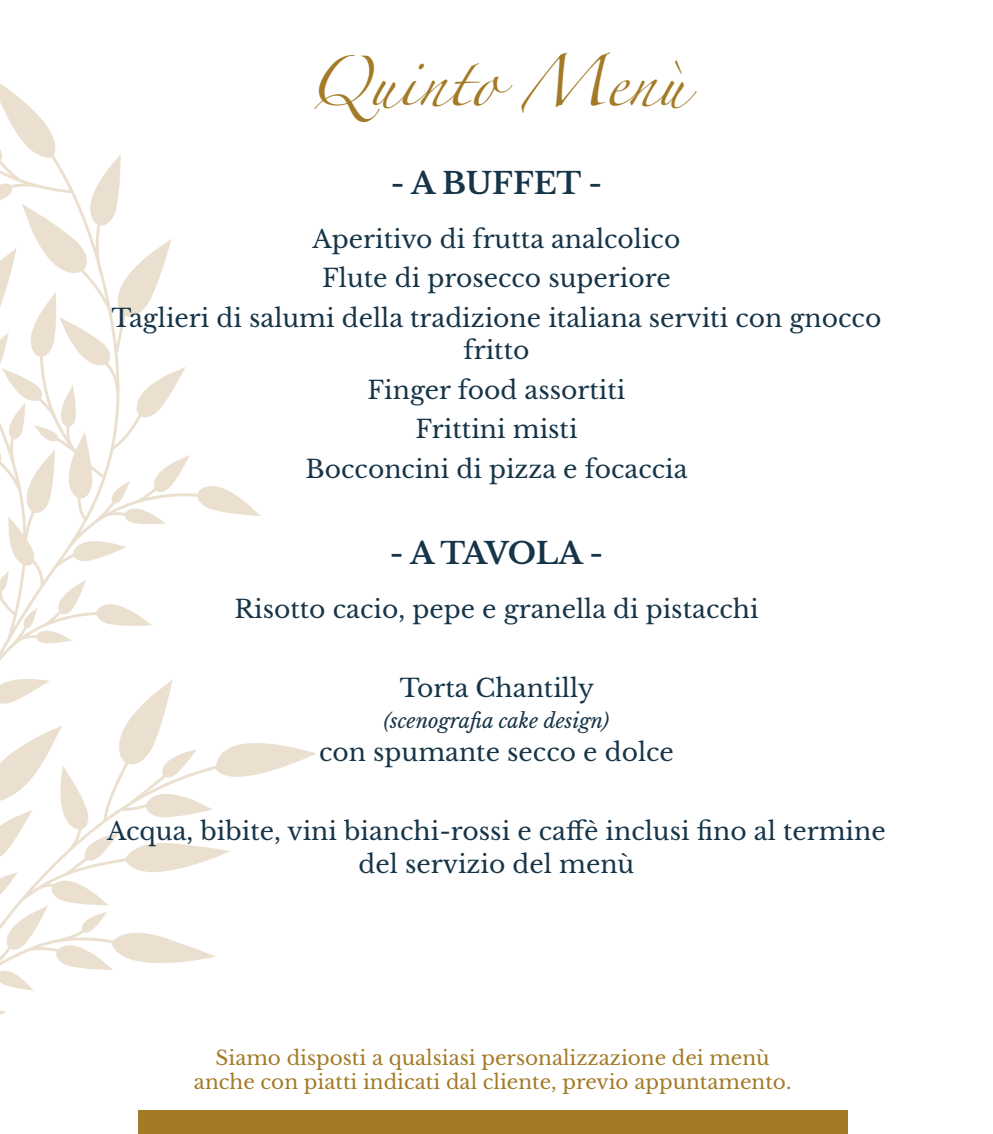
<style>
.page{position:relative;width:993px;height:1134px;background:#fff}
.page>*{position:absolute;margin:0;border:0;box-sizing:border-box;transform-origin:0 0}
.t1{font:45px "Zapfino";color:#a37a26}
.t2{font:700 30px "Libre Baskerville";letter-spacing:-.005em;color:#173549}
.t3{font:25px/39.5px "Libre Baskerville";color:#173549;text-align:center}
.t4{font:20px/24px "Libre Baskerville";color:#a37a26;text-align:center}
.t5{font:italic 20px "Libre Baskerville";color:#173549}
</style>
<div class="page">
<svg style="left:0;top:83px;width:316px;height:932px"></svg>
<div style="left:138px;top:1110px;width:709px;height:24px;background:#a37a26"></div>
<h1 class="t1" style="left:307px;top:63px;width:380px">Quinto Menù</h1>
<p class="t2" style="left:390px;top:165px;width:213px">- A BUFFET -</p>
<p class="t3" style="left:112px;top:219px;width:771px">Aperitivo di frutta analcolico<br>Flute di prosecco superiore<br>Taglieri di salumi della tradizione italiana serviti con gnocco</p>
<p class="t3" style="left:305px;top:331px;width:383px">fritto<br>Finger food assortiti<br>Frittini misti<br>Bocconcini di pizza e focaccia</p>
<p class="t2" style="left:389px;top:535px;width:215px">- A TAVOLA -</p>
<p class="t3" style="left:234px;top:589px;width:525px">Risotto cacio, pepe e granella di pistacchi</p>
<p class="t3" style="left:399px;top:669px;width:196px">Torta Chantilly</p>
<p class="t5" style="left:383px;top:709px;width:227px">(scenografia cake design)</p>
<p class="t3" style="left:319px;top:732px;width:356px">con spumante secco e dolce</p>
<p class="t3" style="left:107px;top:815px;width:779px;line-height:32.5px">Acqua, bibite, vini bianchi-rossi e caffè inclusi fino al termine del servizio del menù</p>
<p class="t4" style="left:194px;top:1046px;width:598px">Siamo disposti a qualsiasi personalizzazione dei menù anche con piatti indicati dal cliente, previo appuntamento.</p>
</div>
